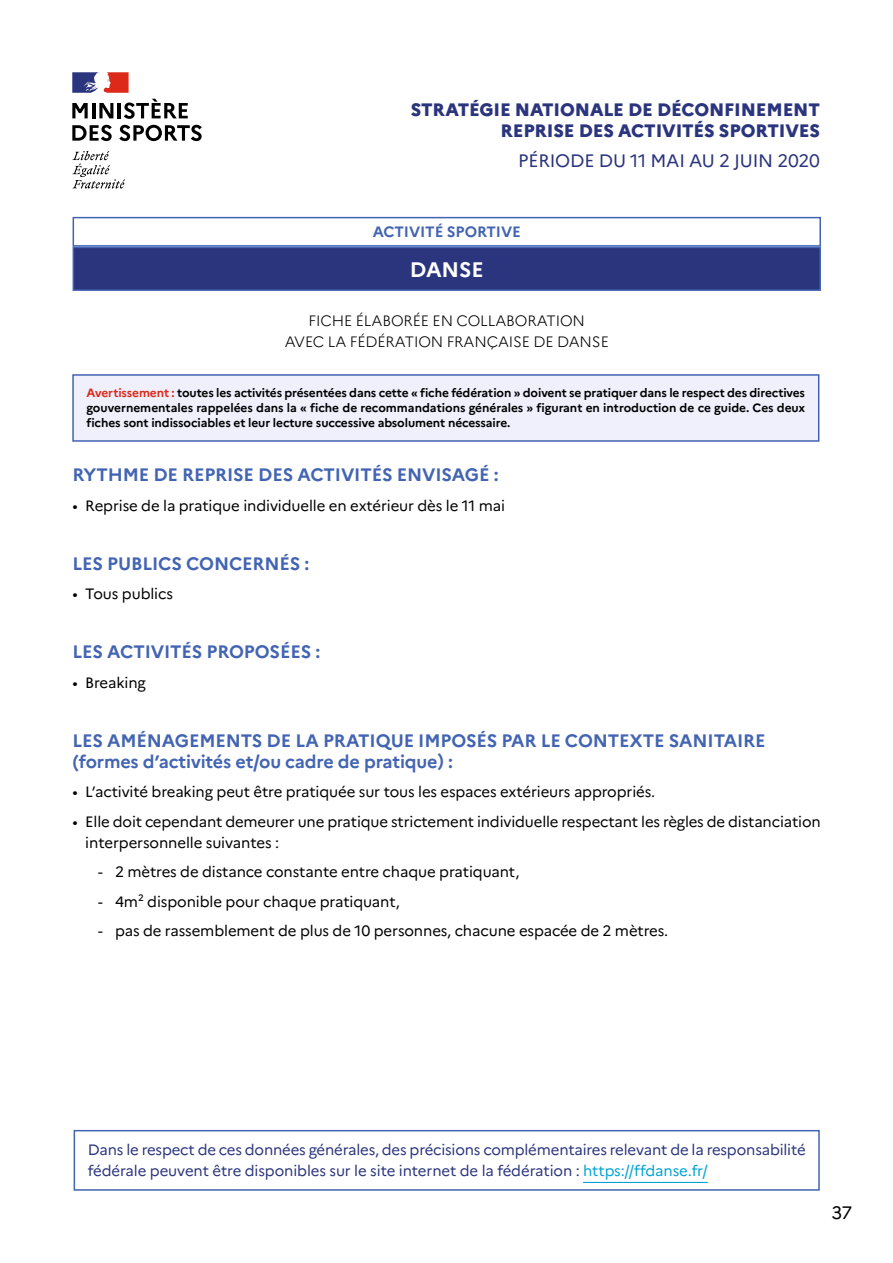
<style>
.page{position:relative;width:893px;height:1263px;background:#fff}
.page>*{position:absolute;margin:0;border:0;box-sizing:border-box;transform-origin:0 0}
.Heading_SPORT{font:700 21px "Marianne";letter-spacing:-.01em;color:#fff}
.TEXTE{font:700 18px/21px "Marianne";letter-spacing:-.01em;color:#4264b2}
.t1{font:800 18px/21px "Marianne";letter-spacing:-.01em;color:#2b357d;text-align:right}
.t2{font:18px "Marianne";letter-spacing:-.01em;color:#2b357d}
.t3{font:18px "Marianne";color:#000}
.t4{font:15px/21px "Marianne";letter-spacing:-.01em;color:#000}
.TEXTE-2{font:15px/21px "Marianne";letter-spacing:-.01em;color:#2b357d}
.TEXTE-3{font:300 15px/21px "Marianne";letter-spacing:-.01em;color:#000;text-align:center}
.t5{font:700 15px "Marianne";letter-spacing:-.01em;color:#4264b2}
.t6{font:700 12px/15px "Marianne";letter-spacing:-.01em;color:#000;text-align:justify}
.s1{color:#dc291a}
.s2{color:#00a3d3}
</style>
<div class="page">
<div style="left:73px;top:217px;width:748px;height:30px;border:2px solid #4264b2"></div>
<div style="left:73px;top:375px;width:746px;height:66px;background:#eff0fc"></div>
<div style="left:72px;top:374px;width:747px;height:68px;border:2px solid #4264b2"></div>
<svg style="left:72px;top:103px;width:16px;height:15px"></svg>
<hr style="left:92px;top:103px;width:3px;height:15px;background:#000">
<svg style="left:99px;top:103px;width:14px;height:15px"></svg>
<hr style="left:118px;top:103px;width:3px;height:15px;background:#000">
<svg style="left:124px;top:99px;width:64px;height:20px"></svg>
<svg style="left:72px;top:125px;width:40px;height:16px"></svg>
<svg style="left:119px;top:125px;width:83px;height:16px"></svg>
<svg style="left:72px;top:151px;width:53px;height:38px"></svg>
<svg style="left:72px;top:72px;width:57px;height:21px"></svg>
<hr style="left:583px;top:1182px;width:125px;height:1px;background:#00a3d3">
<div style="left:74px;top:1130px;width:746px;height:61px;border:2px solid #4264b2"></div>
<div style="left:73px;top:247px;width:747px;height:43px;background:#2b357d"></div>
<div style="left:73px;top:247px;width:748px;height:44px;border:2px solid #4264b2"></div>
<p class="t1" style="left:411px;top:99px;width:411px">STRATÉGIE NATIONALE DE DÉCONFINEMENT<br>REPRISE DES ACTIVITÉS SPORTIVES</p>
<p class="t2" style="left:518px;top:149px;width:303px">PÉRIODE DU 11 MAI AU 2 JUIN 2020</p>
<p class="t5" style="left:373px;top:223px;width:150px">ACTIVITÉ SPORTIVE</p>
<p class="Heading_SPORT" style="left:410px;top:256px;width:75px">DANSE</p>
<p class="TEXTE-3" style="left:285px;top:310px;width:326px">FICHE ÉLABORÉE EN COLLABORATION<br>AVEC LA FÉDÉRATION FRANÇAISE DE DANSE</p>
<p class="t6" style="left:87px;top:386px;width:720px"><span class="s1">Avertissement :</span> toutes les activités présentées dans cette « fiche fédération » doivent se pratiquer dans le respect des directives gouvernementales rappelées dans la « fiche de recommandations générales » figurant en introduction de ce guide. Ces deux fiches sont indissociables et leur lecture successive absolument nécessaire.</p>
<p class="TEXTE" style="left:73px;top:464px;width:427px">RYTHME DE REPRISE DES ACTIVITÉS ENVISAGÉ :</p>
<p class="t4" style="left:73px;top:495px;width:434px">• Reprise de la pratique individuelle en extérieur dès le 11 mai</p>
<p class="TEXTE" style="left:73px;top:553px;width:238px">LES PUBLICS CONCERNÉS :</p>
<p class="t4" style="left:73px;top:583px;width:102px">• Tous publics</p>
<p class="TEXTE" style="left:73px;top:641px;width:249px">LES ACTIVITÉS PROPOSÉES :</p>
<p class="t4" style="left:73px;top:672px;width:75px">• Breaking</p>
<p class="TEXTE" style="left:73px;top:730px;width:694px">LES AMÉNAGEMENTS DE LA PRATIQUE IMPOSÉS PAR LE CONTEXTE SANITAIRE (formes d’activités et/ou cadre de pratique) :</p>
<p class="t4" style="left:73px;top:781px;width:584px">• L’activité breaking peut être pratiquée sur tous les espaces extérieurs appropriés.</p>
<p class="t4" style="left:85px;top:811px;width:737px;text-indent:-13px">• Elle doit cependant demeurer une pratique strictement individuelle respectant les règles de distanciation interpersonnelle suivantes :</p>
<p class="t4" style="left:98px;top:861px;width:423px">- 2 mètres de distance constante entre chaque pratiquant,</p>
<p class="t4" style="left:98px;top:891px;width:303px">- 4m² disponible pour chaque pratiquant,</p>
<p class="t4" style="left:98px;top:920px;width:571px">- pas de rassemblement de plus de 10 personnes, chacune espacée de 2 mètres.</p>
<p class="TEXTE-2" style="left:88px;top:1139px;width:719px">Dans le respect de ces données générales, des précisions complémentaires relevant de la responsabilité fédérale peuvent être disponibles sur le site internet de la fédération : <span class="s2">https://ffdanse.fr/</span></p>
<p class="t3" style="left:831px;top:1201px;width:22px">37</p>
</div>
